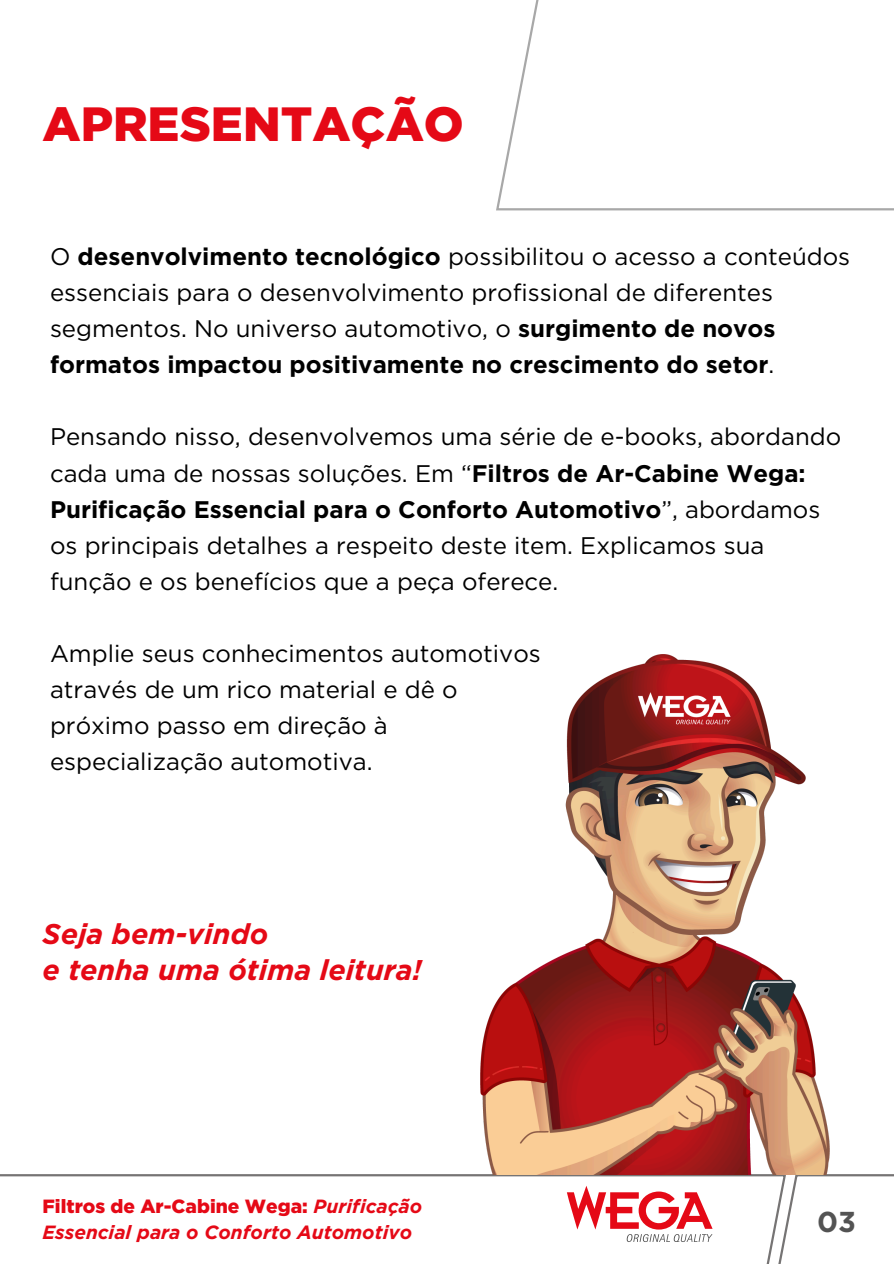
<style>
.page{position:relative;width:894px;height:1264px;background:#fff}
.page>*{position:absolute;margin:0;border:0;box-sizing:border-box;transform-origin:0 0}
.t1{font:900 48px "Gotham";color:#e50916}
.t2{font:700 28.8px "Gotham";color:#535353}
.t3{font:italic 700 28.5px/36px "Gotham";color:#e50916}
.t4{font:24px/36px "Gotham";color:#000}
.t5{font:italic 700 19.05px/26.1px "Gotham";color:#e50916}
.s1{font-weight:700}
.s2{font-weight:900;font-style:normal}
</style>
<div class="page">
<svg style="left:812px;top:210px;width:67px;height:1px"></svg>
<svg style="left:0;top:1174px;width:731px;height:68px"></svg>
<svg style="left:566px;top:1185px;width:146px;height:56px"></svg>
<svg style="left:731px;top:1174px;width:162px;height:89px"></svg>
<svg style="left:496px;top:0;width:397px;height:210px"></svg>
<img style="left:480px;top:654px;width:349px;height:520px">
<h3 class="t1" style="left:43px;top:95px;width:422px">APRESENTAÇÃO</h3>
<h3 class="t4" style="left:50px;top:239px;width:801px">O <span class="s1">desenvolvimento tecnológico</span> possibilitou o acesso a conteúdos essenciais para o desenvolvimento profissional de diferentes segmentos. No universo automotivo, o <span class="s1">surgimento de novos formatos impactou positivamente no crescimento do setor</span>.</h3>
<h2 class="t4" style="left:50px;top:419px;width:792px">Pensando nisso, desenvolvemos uma série de e-books, abordando cada uma de nossas soluções. Em “<span class="s1">Filtros de Ar-Cabine Wega:<br>Purificação Essencial para o Conforto Automotivo</span>”, abordamos os principais detalhes a respeito deste item. Explicamos sua função e os benefícios que a peça oferece.</h2>
<p class="t4" style="left:50px;top:635px;width:492px">Amplie seus conhecimentos automotivos através de um rico material e dê o próximo passo em direção à especialização automotiva.</p>
<h3 class="t3" style="left:43px;top:915px;width:380px">Seja bem-vindo<br>e tenha uma ótima leitura!</h3>
<p class="t5" style="left:43px;top:1192px;width:381px"><span class="s2">Filtros de Ar-Cabine Wega:</span> Purificação<br>Essencial para o Conforto Automotivo</p>
<p class="t2" style="left:817px;top:1204px;width:40px">03</p>
</div>
